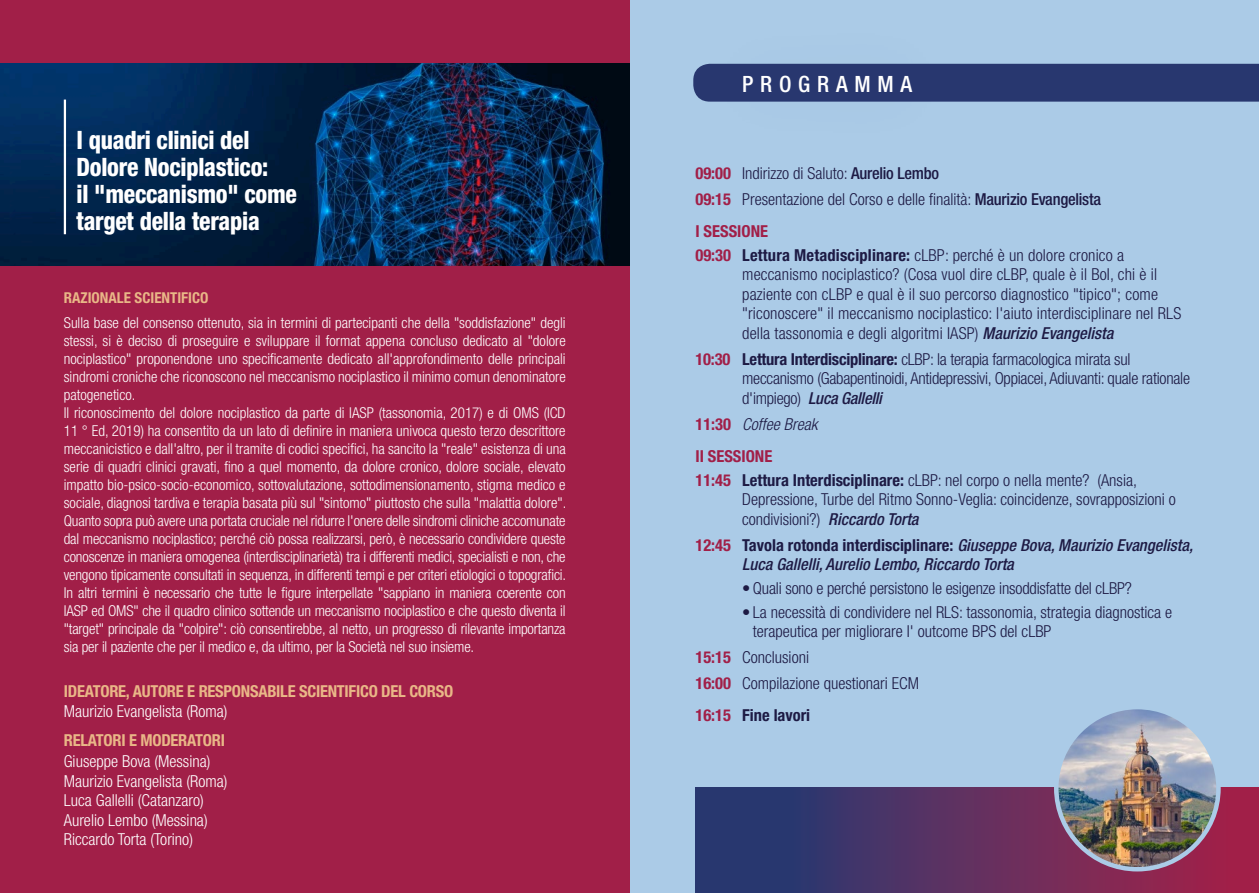
<style>
.page{position:relative;width:1259px;height:893px;background:#fff}
.page>*{position:absolute;margin:0;border:0;box-sizing:border-box;transform-origin:0 0}
.testo{font:800 condensed 25.35px/27.2px "Helvetica Neue";letter-spacing:-.01em;color:#fff;scale:.93 1}
.t1{font:500 condensed 22.5px "Helvetica Neue";letter-spacing:.3em;color:#fff}
.testo-2{font:300 condensed 16.5px/19.5px "Helvetica Neue";color:#1d1a44}
.testo-3{font:300 condensed 16.5px "Helvetica Neue";color:#fff}
.testo-4{font:italic 500 condensed 16.5px/19.5px "Helvetica Neue";color:#1d1a44}
.testo-5{font:700 condensed 16.5px "Helvetica Neue";letter-spacing:-.015em;color:#e9b787}
.sezioni{font:700 condensed 16.5px "Helvetica Neue";color:#a11f48}
.testo-6{font:italic 300 condensed 16.5px "Helvetica Neue";color:#1d1a44}
.testo-7{font:700 condensed 16.5px "Helvetica Neue";color:#1d1a44}
.testo-8{font:300 condensed 15px/18px "Helvetica Neue";color:#fff;text-align:justify}
.testo-9{font:700 condensed 15px "Helvetica Neue";color:#e9b787}
.s1{font-weight:700;color:#a11f48}
.s2{font-weight:500}
.s3{font-weight:700}
.s4{font-weight:500;font-style:italic}
.s5{font-weight:700;font-style:normal;color:#a11f48}
.s6{font-weight:700;font-style:normal}
.s7{color:#a11f48}
</style>
<div class="page">
<div style="left:629px;top:0;width:630px;height:893px;background:#abcbe7"></div>
<div style="left:0;top:0;width:629px;height:893px;background:#a11f48"></div>
<img style="left:0;top:64px;width:629px;height:202px">
<div style="left:962px;top:64px;width:297px;height:38px;background:#28376f"></div>
<div style="left:692px;top:21px;width:270px;height:125px;background:#28376f;opacity:.25"></div>
<div style="left:695px;top:787px;width:564px;height:106px;background:linear-gradient(to right,#1a3a73,#aa294f)"></div>
<img style="left:1056px;top:707px;width:162px;height:162px;border-radius:81px">
<div style="left:1054px;top:705px;width:166px;height:166px;border:4px solid #abcbe7;border-radius:50%"></div>
<hr style="left:64px;top:100px;width:2px;height:134px;background:#fff">
<p class="testo" style="left:77px;top:126px;width:187px">I quadri clinici del</p>
<p class="testo" style="left:77px;top:153px;width:208px">Dolore Nociplastico:</p>
<p class="testo" style="left:77px;top:180px;width:238px">il "meccanismo" come target della terapia</p>
<p class="testo-9" style="left:64px;top:289px;width:146px">RAZIONALE SCIENTIFICO</p>
<p class="testo-8" style="left:64px;top:313px;width:503px">Sulla base del consenso ottenuto, sia in termini di partecipanti che della "soddisfazione" degli stessi, si è deciso di proseguire e sviluppare il format appena concluso dedicato al "dolore nociplastico" proponendone uno specificamente dedicato all'approfondimento delle principali sindromi croniche che riconoscono nel meccanismo nociplastico il minimo comun denominatore patogenetico.</p>
<p class="testo-8" style="left:64px;top:403px;width:504px">Il riconoscimento del dolore nociplastico da parte di IASP (tassonomia, 2017) e di OMS (ICD 11 ° Ed, 2019) ha consentito da un lato di definire in maniera univoca questo terzo descrittore meccanicistico e dall'altro, per il tramite di codici specifici, ha sancito la "reale" esistenza di una serie di quadri clinici gravati, fino a quel momento, da dolore cronico, dolore sociale, elevato impatto bio-psico-socio-economico, sottovalutazione, sottodimensionamento, stigma medico e sociale, diagnosi tardiva e terapia basata più sul "sintomo" piuttosto che sulla "malattia dolore".</p>
<p class="testo-8" style="left:64px;top:511px;width:504px">Quanto sopra può avere una portata cruciale nel ridurre l'onere delle sindromi cliniche accomunate dal meccanismo nociplastico; perché ciò possa realizzarsi, però, è necessario condividere queste conoscenze in maniera omogenea (interdisciplinarietà) tra i differenti medici, specialisti e non, che vengono tipicamente consultati in sequenza, in differenti tempi e per criteri etiologici o topografici.<br>In altri termini è necessario che tutte le figure interpellate "sappiano in maniera coerente con IASP ed OMS" che il quadro clinico sottende un meccanismo nociplastico e che questo diventa il "target" principale da "colpire": ciò consentirebbe, al netto, un progresso di rilevante importanza sia per il paziente che per il medico e, da ultimo, per la Società nel suo insieme.</p>
<p class="testo-5" style="left:64px;top:681px;width:391px">IDEATORE, AUTORE E RESPONSABILE SCIENTIFICO DEL CORSO</p>
<p class="testo-3" style="left:64px;top:702px;width:165px">Maurizio Evangelista (Roma)</p>
<p class="testo-5" style="left:64px;top:730px;width:163px">RELATORI E MODERATORI</p>
<p class="testo-3" style="left:64px;top:752px;width:148px">Giuseppe Bova (Messina)</p>
<p class="testo-3" style="left:64px;top:771px;width:165px">Maurizio Evangelista (Roma)</p>
<p class="testo-3" style="left:64px;top:791px;width:141px">Luca Gallelli (Catanzaro)</p>
<p class="testo-3" style="left:64px;top:810px;width:145px">Aurelio Lembo (Messina)</p>
<p class="testo-3" style="left:64px;top:830px;width:131px">Riccardo Torta (Torino)</p>
<p class="t1" style="left:742px;top:70px;width:171px">PROGRAMMA</p>
<p class="testo-2" style="left:695px;top:163px;width:245px"><span class="s1">09:00</span> Indirizzo di Saluto: <span class="s2">Aurelio Lembo</span></p>
<p class="testo-2" style="left:695px;top:189px;width:407px"><span class="s1">09:15</span> Presentazione del Corso e delle finalità: <span class="s2">Maurizio Evangelista</span></p>
<p class="sezioni" style="left:695px;top:221px;width:74px">I SESSIONE</p>
<p class="testo-2" style="left:742px;top:245px;width:440px;text-indent:-47px"><span class="s1">09:30</span> <span class="s3">Lettura Metadisciplinare:</span> cLBP: perché è un dolore cronico a meccanismo nociplastico? (Cosa vuol dire cLBP, quale è il BoI, chi è il paziente con cLBP e qual è il suo percorso diagnostico "tipico"; come "riconoscere" il meccanismo nociplastico: l'aiuto interdisciplinare nel RLS della tassonomia e degli algoritmi IASP) <span class="s4">Maurizio Evangelista</span></p>
<p class="testo-2" style="left:742px;top:349px;width:449px;text-indent:-47px"><span class="s1">10:30</span> <span class="s3">Lettura Interdisciplinare:</span> cLBP: la terapia farmacologica mirata sul meccanismo (Gabapentinoidi, Antidepressivi, Oppiacei, Adiuvanti: quale rationale d'impiego) <span class="s4">Luca Gallelli</span></p>
<p class="testo-6" style="left:695px;top:414px;width:124px"><span class="s5">11:30</span> Coffee Break</p>
<p class="sezioni" style="left:695px;top:446px;width:78px">II SESSIONE</p>
<p class="testo-2" style="left:742px;top:470px;width:435px;text-indent:-47px"><span class="s1">11:45</span> <span class="s3">Lettura Interdisciplinare:</span> cLBP: nel corpo o nella mente? (Ansia,<br>Depressione, Turbe del Ritmo Sonno-Veglia: coincidenze, sovrapposizioni o condivisioni?) <span class="s4">Riccardo Torta</span></p>
<p class="testo-4" style="left:742px;top:535px;width:452px;text-indent:-47px"><span class="s5">12:45</span> <span class="s6">Tavola rotonda interdisciplinare:</span> Giuseppe Bova, Maurizio Evangelista,<br>Luca Gallelli, Aurelio Lembo, Riccardo Torta</p>
<p class="testo-2" style="left:742px;top:578px;width:391px">• Quali sono e perché persistono le esigenze insoddisfatte del cLBP?</p>
<p class="testo-2" style="left:753px;top:602px;width:421px;text-indent:-11px">• La necessità di condividere nel RLS: tassonomia, strategia diagnostica e terapeutica per migliorare I' outcome BPS del cLBP</p>
<p class="testo-2" style="left:695px;top:647px;width:115px"><span class="s1">15:15</span> Conclusioni</p>
<p class="testo-2" style="left:695px;top:673px;width:225px"><span class="s1">16:00</span> Compilazione questionari ECM</p>
<p class="testo-7" style="left:695px;top:705px;width:116px"><span class="s7">16:15</span> Fine lavori</p>
</div>
